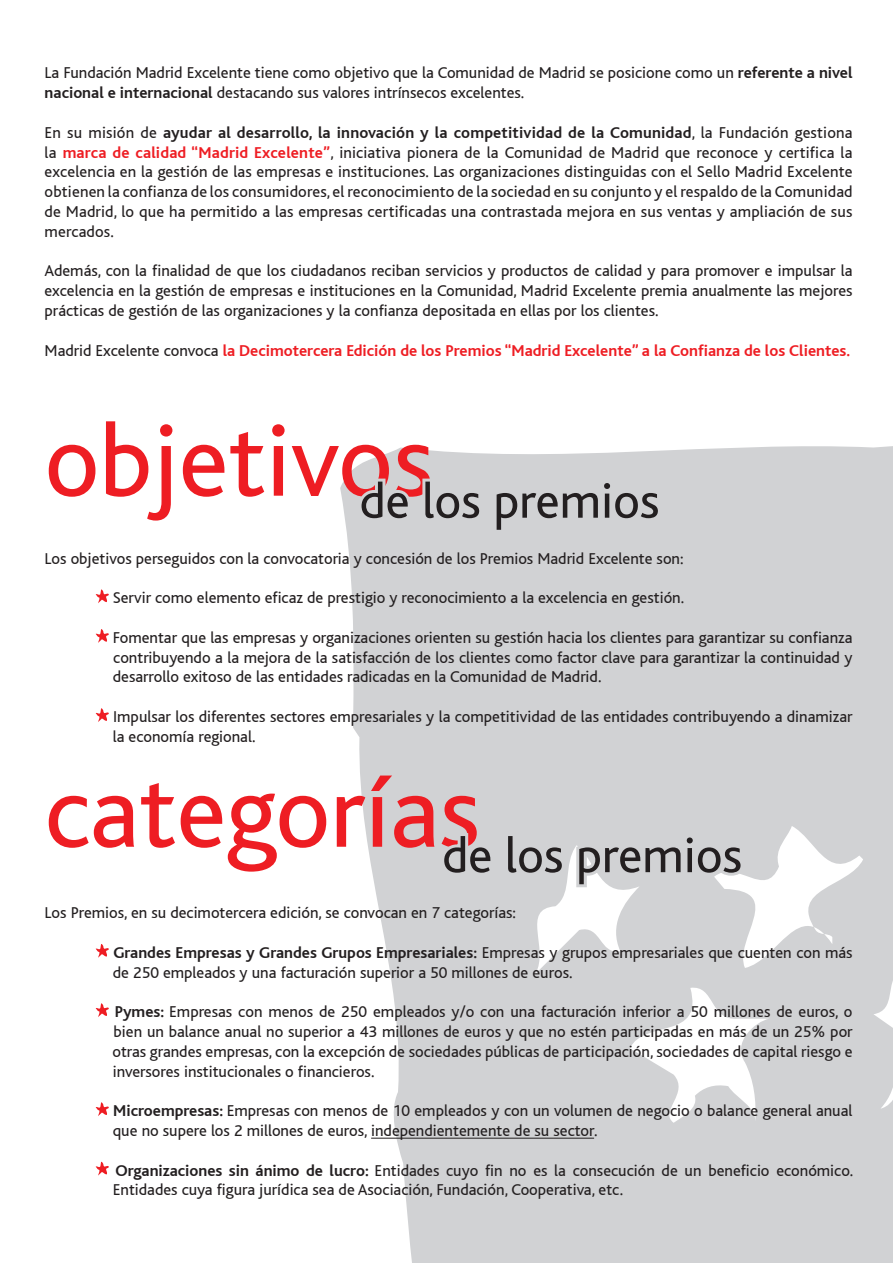
<style>
.page{position:relative;width:893px;height:1263px;background:#fff}
.page>*{position:absolute;margin:0;border:0;box-sizing:border-box;transform-origin:0 0}
.t1{font:51px "Kl Bliss";color:#231f20}
.t2{font:16.5px/19.8px "Kl Bliss Normal";color:#231f20}
.t3{font:700 16.5px "Kl Bliss";color:#ee1d23}
.t4{font:700 16.5px "Kl Bliss";letter-spacing:.01em;color:#231f20}
.s1{font-family:"Kl Bliss";font-weight:700}
.s2{font-family:"Kl Bliss Normal";font-weight:400}
.s3{font-family:"Kl Bliss";font-weight:700;color:#ee1d23}
.s4{font-family:"Kl Bliss Normal";font-weight:400;color:#231f20}
</style>
<div class="page">
<svg style="left:340px;top:446px;width:553px;height:817px;background:#d5d6d8"></svg>
<svg style="left:520px;top:782px;width:373px;height:341px;fill:#d1d2d4"></svg>
<div style="left:437px;top:829px;width:311px;height:61px;background:#d1d2d4"></div>
<svg style="left:96px;top:589px;width:13px;height:14px"></svg>
<svg style="left:96px;top:629px;width:13px;height:14px"></svg>
<svg style="left:96px;top:708px;width:13px;height:14px"></svg>
<div style="left:354px;top:475px;width:311px;height:61px;background:#d1d2d4"></div>
<hr style="left:371px;top:1138px;width:223px;height:1px;background:#231f20">
<svg style="left:96px;top:944px;width:13px;height:14px"></svg>
<svg style="left:96px;top:1003px;width:13px;height:14px"></svg>
<svg style="left:96px;top:1102px;width:13px;height:14px"></svg>
<svg style="left:96px;top:1162px;width:13px;height:13px"></svg>
<p class="t2" style="left:45px;top:63px;width:809px">La Fundación Madrid Excelente tiene como objetivo que la Comunidad de Madrid se posicione como un <span class="s1">referente a nivel nacional e internacional</span> destacando sus valores intrínsecos excelentes.</p>
<p class="t4" style="left:45px;top:124px;width:809px"><span class="s2">En su misión de</span> ayudar al desarrollo, la innovación y la competitividad de la Comunidad<span class="s2">, la Fundación gestiona</span></p>
<p class="t2" style="left:45px;top:143px;width:810px;text-align:justify">la <span class="s3">marca de calidad “Madrid Excelente”</span>, iniciativa pionera de la Comunidad de Madrid que reconoce y certifica la excelencia en la gestión de las empresas e instituciones. Las organizaciones distinguidas con el Sello Madrid Excelente obtienen la confianza de los consumidores, el reconocimiento de la sociedad en su conjunto y el respaldo de la Comunidad de Madrid, lo que ha permitido a las empresas certificadas una contrastada mejora en sus ventas y ampliación de sus mercados.</p>
<p class="t2" style="left:45px;top:261px;width:809px;text-align:justify">Además, con la finalidad de que los ciudadanos reciban servicios y productos de calidad y para promover e impulsar la excelencia en la gestión de empresas e instituciones en la Comunidad, Madrid Excelente premia anualmente las mejores prácticas de gestión de las organizaciones y la confianza depositada en ellas por los clientes.</p>
<p class="t3" style="left:45px;top:342px;width:807px"><span class="s4">Madrid Excelente convoca</span> la Decimotercera Edición de los Premios “Madrid Excelente” a la Confianza de los Clientes.</p>
<h1 class="t1" style="left:45px;top:474px;width:616px"><sup>objetivos</sup>de los premios</h1>
<p class="t2" style="left:45px;top:549px;width:640px">Los objetivos perseguidos con la convocatoria y concesión de los Premios Madrid Excelente son:</p>
<p class="t2" style="left:113px;top:588px;width:573px">Servir como elemento eficaz de prestigio y reconocimiento a la excelencia en gestión.</p>
<p class="t2" style="left:113px;top:628px;width:741px;text-align:justify">Fomentar que las empresas y organizaciones orienten su gestión hacia los clientes para garantizar su confianza contribuyendo a la mejora de la satisfacción de los clientes como factor clave para garantizar la continuidad y desarrollo exitoso de las entidades radicadas en la Comunidad de Madrid.</p>
<p class="t2" style="left:113px;top:707px;width:741px">Impulsar los diferentes sectores empresariales y la competitividad de las entidades contribuyendo a dinamizar la economía regional.</p>
<h1 class="t1" style="left:45px;top:829px;width:699px"><sup>categorías</sup>de los premios</h1>
<p class="t2" style="left:45px;top:903px;width:473px">Los Premios, en su decimotercera edición, se convocan en 7 categorías:</p>
<p class="t2" style="left:113px;top:943px;width:741px"><span class="s1">Grandes Empresas y Grandes Grupos Empresariales:</span> Empresas y grupos empresariales que cuenten con más de 250 empleados y una facturación superior a 50 millones de euros.</p>
<p class="t2" style="left:112px;top:1002px;width:742px;text-align:justify"><span class="s1">Pymes:</span> Empresas con menos de 250 empleados y/o con una facturación inferior a 50 millones de euros, o bien un balance anual no superior a 43 millones de euros y que no estén participadas en más de un 25% por otras grandes empresas, con la excepción de sociedades públicas de participación, sociedades de capital riesgo e inversores institucionales o financieros.</p>
<p class="t2" style="left:113px;top:1101px;width:741px"><span class="s1">Microempresas:</span> Empresas con menos de 10 empleados y con un volumen de negocio o balance general anual que no supere los 2 millones de euros, independientemente de su sector.</p>
<p class="t2" style="left:113px;top:1160px;width:742px"><span class="s1">Organizaciones sin ánimo de lucro:</span> Entidades cuyo fin no es la consecución de un beneficio económico.<br>Entidades cuya figura jurídica sea de Asociación, Fundación, Cooperativa, etc.</p>
</div>
